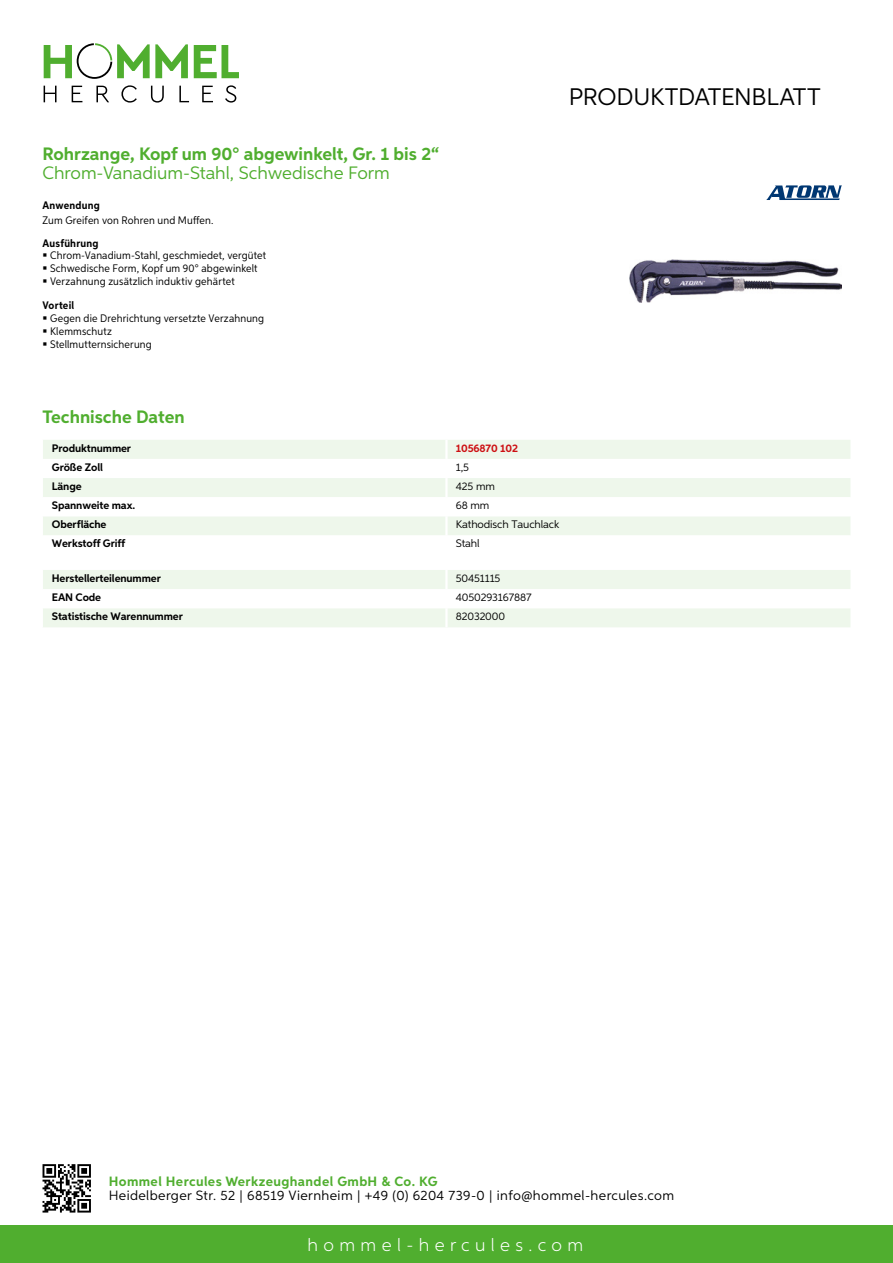
<style>
.page{position:relative;width:893px;height:1263px;background:#fff}
.page>*{position:absolute;margin:0;border:0;box-sizing:border-box;transform-origin:0 0}
.t1{font:24px "Aspira";letter-spacing:-.01em;color:#000}
.t2{font:700 18px "Aspira";color:#50ae2f}
.t3{font:18px "Aspira";color:#50ae2f}
.t4{font:300 18px "Aspira";letter-spacing:.3em;color:#fff}
.t5{font:13.5px "Aspira";letter-spacing:.03em;color:#000}
.t6{font:700 13.5px "Aspira";letter-spacing:.03em;color:#50ae2f}
.t7{font:10.95px/12.8px "Aspira Nar";letter-spacing:.015em;color:#000}
.t8{font:700 10.95px "Aspira";letter-spacing:-.01em;color:#000}
.t9{font:10.95px "Aspira";letter-spacing:-.01em;color:#000}
.t10{font:700 10.95px "Aspira Nar";letter-spacing:.02em;color:#000}
.t11{font:700 10.95px "Aspira";letter-spacing:-.01em;color:#cd1013}
</style>
<div class="page">
<div style="left:0;top:1226px;width:893px;height:37px;background:#50ae2f"></div>
<svg style="left:43px;top:1164px;width:48px;height:48px"></svg>
<svg style="left:194px;top:45px;width:45px;height:33px"></svg>
<svg style="left:44px;top:43px;width:144px;height:36px"></svg>
<svg style="left:44px;top:86px;width:13px;height:16px"></svg>
<svg style="left:72px;top:86px;width:10px;height:16px"></svg>
<svg style="left:96px;top:86px;width:13px;height:16px"></svg>
<svg style="left:121px;top:85px;width:16px;height:18px"></svg>
<svg style="left:151px;top:86px;width:13px;height:17px"></svg>
<svg style="left:179px;top:86px;width:10px;height:16px"></svg>
<svg style="left:202px;top:86px;width:11px;height:16px"></svg>
<svg style="left:225px;top:85px;width:11px;height:18px"></svg>
<div style="left:43px;top:440px;width:807px;height:19px;background:#eef7eb"></div>
<svg style="left:43px;top:478px;width:807px;height:57px;fill:#eef7eb"></svg>
<hr style="left:445px;top:440px;width:3px;height:19px;background:#fff">
<hr style="left:445px;top:478px;width:3px;height:19px;background:#fff">
<hr style="left:445px;top:497px;width:3px;height:19px;background:#fff">
<hr style="left:445px;top:516px;width:3px;height:19px;background:#fff">
<svg style="left:43px;top:570px;width:807px;height:57px"></svg>
<hr style="left:445px;top:608px;width:3px;height:19px;background:#fff">
<img style="left:629px;top:259px;width:213px;height:43px">
<svg style="left:766px;top:185px;width:76px;height:15px"></svg>
<h2 class="t2" style="left:43px;top:142px;width:398px">Rohrzange, Kopf um 90° abgewinkelt, Gr. 1 bis 2“</h2>
<h2 class="t3" style="left:43px;top:162px;width:349px">Chrom-Vanadium-Stahl, Schwedische Form</h2>
<p class="t10" style="left:43px;top:199px;width:59px">Anwendung</p>
<p class="t7" style="left:43px;top:214px;width:173px">Zum Greifen von Rohren und Muffen.</p>
<p class="t10" style="left:43px;top:236px;width:58px">Ausführung</p>
<p class="t7" style="left:50px;top:249px;width:217px">Chrom-Vanadium-Stahl, geschmiedet, vergütet<br>Schwedische Form, Kopf um 90° abgewinkelt<br>Verzahnung zusätzlich induktiv gehärtet</p>
<p class="t10" style="left:43px;top:299px;width:33px">Vorteil</p>
<p class="t7" style="left:50px;top:312px;width:216px">Gegen die Drehrichtung versetzte Verzahnung<br>Klemmschutz<br>Stellmutternsicherung</p>
<h1 class="t1" style="left:569px;top:82px;width:253px">Produktdatenblatt</h1>
<h2 class="t2" style="left:43px;top:406px;width:144px">Technische Daten</h2>
<p class="t8" style="left:52px;top:441px;width:81px">Produktnummer</p>
<p class="t11" style="left:456px;top:441px;width:64px">1056870 102</p>
<p class="t8" style="left:52px;top:460px;width:53px">Größe Zoll</p>
<p class="t9" style="left:456px;top:460px;width:15px">1,5</p>
<p class="t8" style="left:52px;top:479px;width:31px">Länge</p>
<p class="t9" style="left:456px;top:479px;width:41px">425 mm</p>
<p class="t8" style="left:52px;top:499px;width:85px">Spannweite max.</p>
<p class="t9" style="left:456px;top:499px;width:35px">68 mm</p>
<p class="t8" style="left:52px;top:518px;width:56px">Oberfläche</p>
<p class="t9" style="left:456px;top:518px;width:105px">Kathodisch Tauchlack</p>
<p class="t8" style="left:52px;top:537px;width:75px">Werkstoff Griff</p>
<p class="t9" style="left:456px;top:537px;width:25px">Stahl</p>
<p class="t8" style="left:52px;top:571px;width:111px">Herstellerteilenummer</p>
<p class="t9" style="left:456px;top:571px;width:46px">50451115</p>
<p class="t8" style="left:52px;top:590px;width:51px">EAN Code</p>
<p class="t9" style="left:456px;top:591px;width:77px">4050293167887</p>
<p class="t8" style="left:52px;top:610px;width:132px">Statistische Warennummer</p>
<p class="t9" style="left:456px;top:610px;width:51px">82032000</p>
<p class="t6" style="left:109px;top:1172px;width:330px">Hommel Hercules Werkzeughandel GmbH &amp; Co. KG</p>
<p class="t5" style="left:109px;top:1187px;width:567px">Heidelberger Str. 52 | 68519 Viernheim | +49 (0) 6204 739-0 | info@hommel-hercules.com</p>
<h2 class="t4" style="left:307px;top:1234px;width:277px">hommel-hercules.com</h2>
</div>
